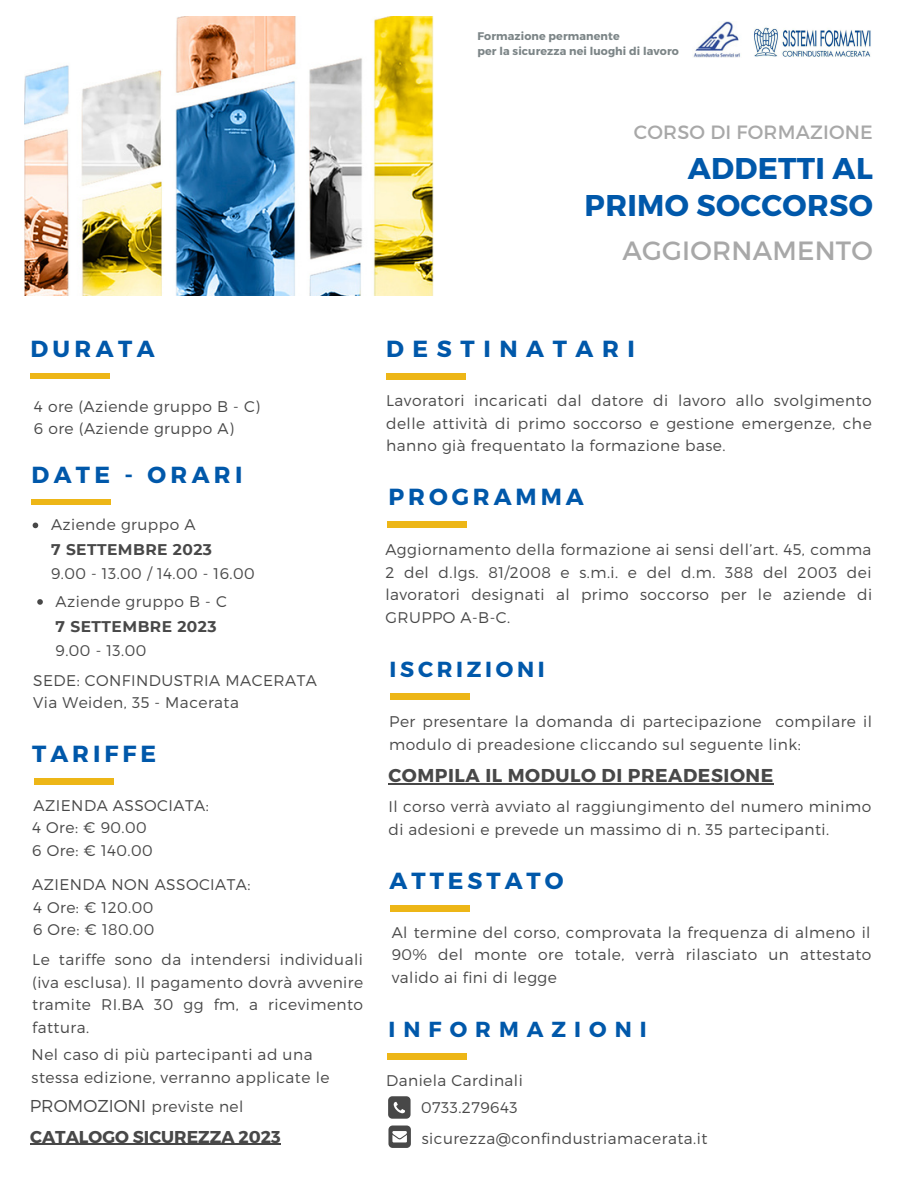
<style>
.page{position:relative;width:918px;height:1188px;background:#fff}
.page>*{position:absolute;margin:0;border:0;box-sizing:border-box;transform-origin:0 0}
.t1{font:700 30px "Montserrat";letter-spacing:.01em;color:#0058aa}
.t2{font:26.4px "Montserrat";letter-spacing:.01em;color:#a8a8a8}
.t3{font:700 23.25px "Montserrat";letter-spacing:.18em;color:#0058aa}
.t4{font:700 23.25px "Montserrat";letter-spacing:.37em;color:#0058aa}
.t5{font:700 21.75px "Montserrat";letter-spacing:.37em;color:#0058aa}
.t6{font:700 21.75px "Montserrat";letter-spacing:.17em;color:#0058aa}
.t7{font:19.2px "Montserrat";letter-spacing:.01em;color:#a8a8a8}
.t8{font:700 18.6px "Montserrat";letter-spacing:.03em;color:#484848}
.t9{font:700 17.1px "Montserrat";color:#484848}
.t10{font:300 15.45px/22.5px "Montserrat";letter-spacing:.03em;color:#484848;text-align:justify}
.t11{font:700 15.45px "Montserrat";letter-spacing:.03em;color:#484848}
.t12{font:700 11.1px "Montserrat";letter-spacing:.01em;color:#7c8587}
.s1{font-size:17.1px}
</style>
<div class="page">
<div style="left:386px;top:373px;width:80px;height:7px;background:#edb617"></div>
<div style="left:387px;top:521px;width:80px;height:7px;background:#edb617"></div>
<div style="left:390px;top:693px;width:80px;height:7px;background:#edb617"></div>
<div style="left:390px;top:905px;width:80px;height:7px;background:#edb617"></div>
<div style="left:31px;top:499px;width:80px;height:5px;background:#edb617"></div>
<div style="left:387px;top:1053px;width:80px;height:7px;background:#edb617"></div>
<svg style="left:388px;top:1126px;width:23px;height:22px"></svg>
<svg style="left:388px;top:1096px;width:23px;height:23px"></svg>
<img style="left:754px;top:27px;width:117px;height:30px">
<img style="left:693px;top:21px;width:48px;height:36px">
<img style="left:25px;top:17px;width:408px;height:279px">
<hr style="left:388px;top:783px;width:386px;height:1px;background:#484848">
<div style="left:30px;top:373px;width:80px;height:6px;background:#edb617"></div>
<div style="left:34px;top:778px;width:80px;height:7px;background:#edb617"></div>
<hr style="left:30px;top:1144px;width:251px;height:1px;background:#484848">
<svg style="left:33px;top:523px;width:5px;height:5px"></svg>
<svg style="left:37px;top:599px;width:6px;height:6px"></svg>
<p class="t12" style="left:478px;top:29px;width:144px">Formazione permanente</p>
<p class="t12" style="left:478px;top:43px;width:203px">per la sicurezza nei luoghi di lavoro</p>
<p class="t7" style="left:634px;top:120px;width:240px">CORSO DI FORMAZIONE</p>
<p class="t1" style="left:688px;top:149px;width:187px">ADDETTI AL</p>
<p class="t1" style="left:585px;top:186px;width:290px">PRIMO SOCCORSO</p>
<p class="t2" style="left:622px;top:233px;width:252px">AGGIORNAMENTO</p>
<p class="t3" style="left:30px;top:333px;width:126px">DURATA</p>
<p class="t10" style="left:34px;top:394px;width:228px">4 ore (Aziende gruppo B - C)</p>
<p class="t10" style="left:34px;top:417px;width:201px">6 ore (Aziende gruppo A)</p>
<p class="t3" style="left:31px;top:459px;width:213px">DATE - ORARI</p>
<p class="t10" style="left:51px;top:513px;width:146px">Aziende gruppo A</p>
<p class="t11" style="left:51px;top:540px;width:162px">7 SETTEMBRE 2023</p>
<p class="t10" style="left:51px;top:561px;width:205px">9.00 - 13.00 / 14.00 - 16.00</p>
<p class="t10" style="left:56px;top:589px;width:173px">Aziende gruppo B - C</p>
<p class="t11" style="left:56px;top:617px;width:162px">7 SETTEMBRE 2023</p>
<p class="t10" style="left:56px;top:638px;width:92px">9.00 - 13.00</p>
<p class="t10" style="left:33px;top:668px;width:285px">SEDE: CONFINDUSTRIA MACERATA</p>
<p class="t10" style="left:33px;top:691px;width:207px">Via Weiden, 35 - Macerata</p>
<p class="t3" style="left:32px;top:739px;width:125px">TARIFFE</p>
<p class="t10" style="left:34px;top:794px;width:177px">AZIENDA ASSOCIATA:</p>
<p class="t10" style="left:32px;top:816px;width:116px">4 Ore: € 90.00</p>
<p class="t10" style="left:32px;top:838px;width:122px">6 Ore: € 140.00</p>
<p class="t10" style="left:32px;top:873px;width:220px">AZIENDA NON ASSOCIATA:</p>
<p class="t10" style="left:33px;top:895px;width:122px">4 Ore: € 120.00</p>
<p class="t10" style="left:33px;top:918px;width:123px">6 Ore: € 180.00</p>
<p class="t10" style="left:32px;top:948px;width:332px">Le tariffe sono da intendersi individuali (iva esclusa). Il pagamento dovrà avvenire tramite RI.BA 30 gg fm, a ricevimento fattura.</p>
<p class="t10" style="left:32px;top:1043px;width:299px">Nel caso di più partecipanti ad una stessa edizione, verranno applicate le</p>
<p class="t10" style="left:30px;top:1094px;width:215px"><span class="s1">PROMOZIONI</span> previste nel</p>
<p class="t9" style="left:30px;top:1125px;width:252px">CATALOGO SICUREZZA 2023</p>
<p class="t4" style="left:386px;top:333px;width:250px">DESTINATARI</p>
<p class="t10" style="left:386px;top:389px;width:487px">Lavoratori incaricati dal datore di lavoro allo svolgimento delle attività di primo soccorso e gestione emergenze, che hanno già frequentato la formazione base.</p>
<p class="t3" style="left:388px;top:482px;width:197px">PROGRAMMA</p>
<p class="t10" style="left:385px;top:538px;width:488px">Aggiornamento della formazione ai sensi dell’art. 45, comma 2 del d.lgs. 81/2008 e s.m.i. e del d.m. 388 del 2003 dei lavoratori designati al primo soccorso per le aziende di GRUPPO A-B-C.</p>
<p class="t6" style="left:390px;top:655px;width:157px">ISCRIZIONI</p>
<p class="t10" style="left:389px;top:710px;width:484px">Per presentare la domanda di partecipazione compilare il modulo di preadesione cliccando sul seguente link:</p>
<p class="t8" style="left:388px;top:763px;width:386px">COMPILA IL MODULO DI PREADESIONE</p>
<p class="t10" style="left:388px;top:795px;width:484px">Il corso verrà avviato al raggiungimento del numero minimo di adesioni e prevede un massimo di n. 35 partecipanti.</p>
<p class="t3" style="left:390px;top:866px;width:175px">ATTESTATO</p>
<p class="t10" style="left:392px;top:920px;width:481px">Al termine del corso, comprovata la frequenza di almeno il 90% del monte ore totale, verrà rilasciato un attestato valido ai fini di legge</p>
<p class="t5" style="left:388px;top:1015px;width:260px">INFORMAZIONI</p>
<p class="t10" style="left:386px;top:1068px;width:138px">Daniela Cardinali</p>
<p class="t10" style="left:421px;top:1095px;width:98px">0733.279643</p>
<p class="t10" style="left:422px;top:1126px;width:287px">sicurezza@confindustriamacerata.it</p>
</div>
